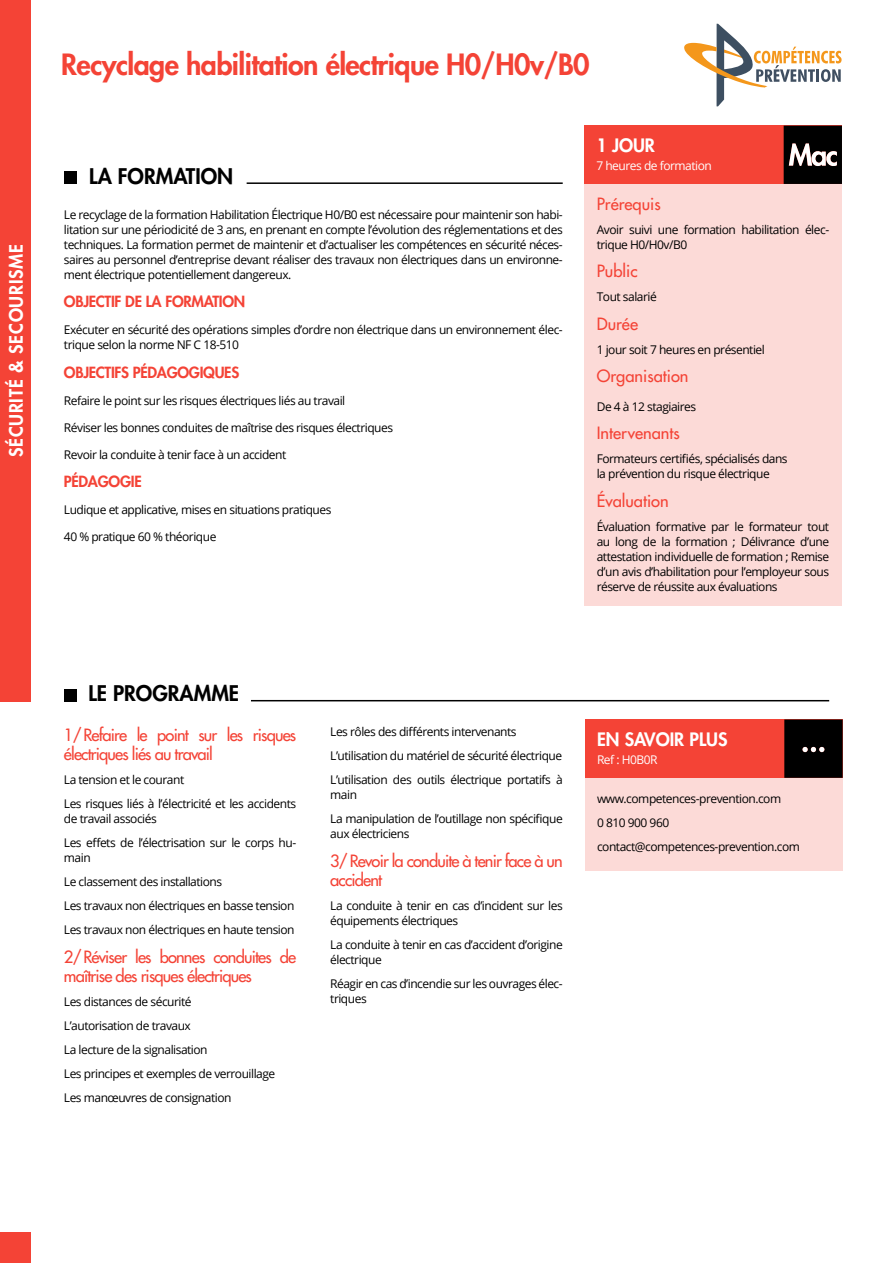
<style>
.page{position:relative;width:893px;height:1263px;background:#fff}
.page>*{position:absolute;margin:0;border:0;box-sizing:border-box;transform-origin:0 0}
.t1{font:800 28.5px "Futura Std";letter-spacing:-.02em;color:#f44336}
.t2{font:800 21px "Futura Std";color:#000}
.t3{font:800 18px "Futura Std";letter-spacing:.035em;color:#fff}
.t4{font:800 18px "Futura Std";color:#fff}
.t5{font:500 16.5px/19.5px "Futura Std";letter-spacing:-.05em;color:#f44336}
.t6{font:500 16.5px "Futura Std";color:#f44336}
.t7{font:800 15px "Futura Std";letter-spacing:-.02em;color:#f44336}
.t8{font:12px/15px "Open Sans";letter-spacing:-.04em;color:#000}
.t9{font:12px "Open Sans";letter-spacing:-.04em;color:#fff}
</style>
<div class="page">
<div style="left:0;top:0;width:31px;height:702px;background:#f44336"></div>
<div style="left:0;top:1232px;width:31px;height:31px;background:#f44336"></div>
<svg style="left:684px;top:24px;width:158px;height:82px"></svg>
<div style="left:584px;top:181px;width:258px;height:424px;background:#fcdad7"></div>
<div style="left:584px;top:126px;width:258px;height:58px;background:#f44336"></div>
<hr style="left:251px;top:700px;width:578px;height:1px;background:#000">
<hr style="left:247px;top:182px;width:316px;height:2px;background:#000">
<div style="left:64px;top:689px;width:13px;height:13px;background:#000"></div>
<div style="left:64px;top:171px;width:13px;height:13px;background:#000"></div>
<div style="left:585px;top:774px;width:258px;height:96px;background:#fcdad7"></div>
<div style="left:585px;top:719px;width:258px;height:59px;background:#f44336"></div>
<svg style="left:784px;top:126px;width:58px;height:58px"></svg>
<svg style="left:784px;top:719px;width:59px;height:59px"></svg>
<h3 class="t3" style="left:5px;top:457px;width:214px;rotate:-90deg">SÉCURITÉ &amp; SECOURISME</h3>
<h1 class="t1" style="left:61px;top:46px;width:530px">Recyclage habilitation électrique H0/H0v/B0</h1>
<h2 class="t2" style="left:89px;top:163px;width:145px">LA FORMATION</h2>
<p class="t8" style="left:64px;top:206px;width:500px;text-align:justify">Le recyclage de la formation Habilitation Électrique H0/B0 est nécessaire pour maintenir son habi&shy;litation sur une périodicité de 3 ans, en prenant en compte l’évolution des réglementations et des techniques. La formation permet de maintenir et d’actualiser les compétences en sécurité néces&shy;saires au personnel d’entreprise devant réaliser des travaux non électriques dans un environne&shy;ment électrique potentiellement dangereux.</p>
<p class="t7" style="left:64px;top:292px;width:183px">OBJECTIF DE LA FORMATION</p>
<p class="t8" style="left:64px;top:322px;width:500px">Exécuter en sécurité des opérations simples d’ordre non électrique dans un environnement élec&shy;trique selon la norme NF C 18-510</p>
<p class="t7" style="left:64px;top:363px;width:177px">OBJECTIFS PÉDAGOGIQUES</p>
<p class="t8" style="left:64px;top:392px;width:283px">Refaire le point sur les risques électriques liés au travail</p>
<p class="t8" style="left:64px;top:419px;width:331px">Réviser les bonnes conduites de maîtrise des risques électriques</p>
<p class="t8" style="left:64px;top:446px;width:224px">Revoir la conduite à tenir face à un accident</p>
<p class="t7" style="left:64px;top:472px;width:79px">PÉDAGOGIE</p>
<p class="t8" style="left:64px;top:502px;width:269px">Ludique et applicative, mises en situations pratiques</p>
<p class="t8" style="left:64px;top:529px;width:154px">40 % pratique 60 % théorique</p>
<h3 class="t3" style="left:596px;top:134px;width:60px">1 JOUR</h3>
<p class="t9" style="left:596px;top:158px;width:117px">7 heures de formation</p>
<h3 class="t6" style="left:597px;top:193px;width:66px">Prérequis</h3>
<p class="t8" style="left:597px;top:222px;width:234px">Avoir suivi une formation habilitation élec&shy;trique H0/H0v/B0</p>
<h3 class="t5" style="left:597px;top:261px;width:42px">Public</h3>
<p class="t8" style="left:597px;top:289px;width:62px">Tout salarié</p>
<h3 class="t5" style="left:597px;top:314px;width:43px">Durée</h3>
<p class="t8" style="left:597px;top:342px;width:170px">1 jour soit 7 heures en présentiel</p>
<h3 class="t6" style="left:597px;top:366px;width:93px">Organisation</h3>
<p class="t8" style="left:597px;top:399px;width:101px">De 4 à 12 stagiaires</p>
<h3 class="t6" style="left:597px;top:423px;width:85px">Intervenants</h3>
<p class="t8" style="left:597px;top:451px;width:192px">Formateurs certifiés, spécialisés dans la prévention du risque électrique</p>
<h3 class="t6" style="left:597px;top:490px;width:74px">Évaluation</h3>
<p class="t8" style="left:597px;top:519px;width:234px;text-align:justify">Évaluation formative par le formateur tout au long de la formation ; Délivrance d’une attestation individuelle de formation ; Remise d’un avis d’habilitation pour l’employeur sous réserve de réussite aux évaluations</p>
<h2 class="t2" style="left:88px;top:680px;width:152px">LE PROGRAMME</h2>
<h3 class="t5" style="left:64px;top:725px;width:234px">1/ Refaire le point sur les risques électriques liés au travail</h3>
<p class="t8" style="left:64px;top:767px;width:234px;line-height:24px">La tension et le courant<br>Les risques liés à l’électricité et les accidents</p>
<p class="t8" style="left:64px;top:806px;width:234px;line-height:24px">de travail associés<br>Les effets de l’électrisation sur le corps hu-</p>
<p class="t8" style="left:64px;top:845px;width:232px;line-height:24px">main<br>Le classement des installations<br>Les travaux non électriques en basse tension<br>Les travaux non électriques en haute tension</p>
<h3 class="t5" style="left:64px;top:947px;width:234px">2/ Réviser les bonnes conduites de maîtrise des risques électriques</h3>
<p class="t8" style="left:64px;top:989px;width:213px;line-height:24px">Les distances de sécurité<br>L’autorisation de travaux<br>La lecture de la signalisation<br>Les principes et exemples de verrouillage<br>Les manœuvres de consignation</p>
<p class="t8" style="left:330px;top:719px;width:234px;line-height:24px">Les rôles des différents intervenants<br>L’utilisation du matériel de sécurité électrique<br>L’utilisation des outils électrique portatifs à</p>
<p class="t8" style="left:330px;top:782px;width:234px;line-height:24px">main<br>La manipulation de l’outillage non spécifique</p>
<p class="t8" style="left:330px;top:826px;width:81px">aux électriciens</p>
<h3 class="t5" style="left:330px;top:851px;width:234px">3/ Revoir la conduite à tenir face à un accident</h3>
<p class="t8" style="left:330px;top:898px;width:234px">La conduite à tenir en cas d’incident sur les équipements électriques</p>
<p class="t8" style="left:330px;top:937px;width:234px">La conduite à tenir en cas d’accident d’origine électrique</p>
<p class="t8" style="left:330px;top:976px;width:234px">Réagir en cas d’incendie sur les ouvrages élec&shy;triques</p>
<h3 class="t4" style="left:597px;top:728px;width:132px">EN SAVOIR PLUS</h3>
<p class="t9" style="left:597px;top:752px;width:62px">Ref : H0B0R</p>
<p class="t8" style="left:597px;top:787px;width:205px;line-height:24px">www.competences-prevention.com<br>0 810 900 960 contact@competences-prevention.com</p>
</div>
